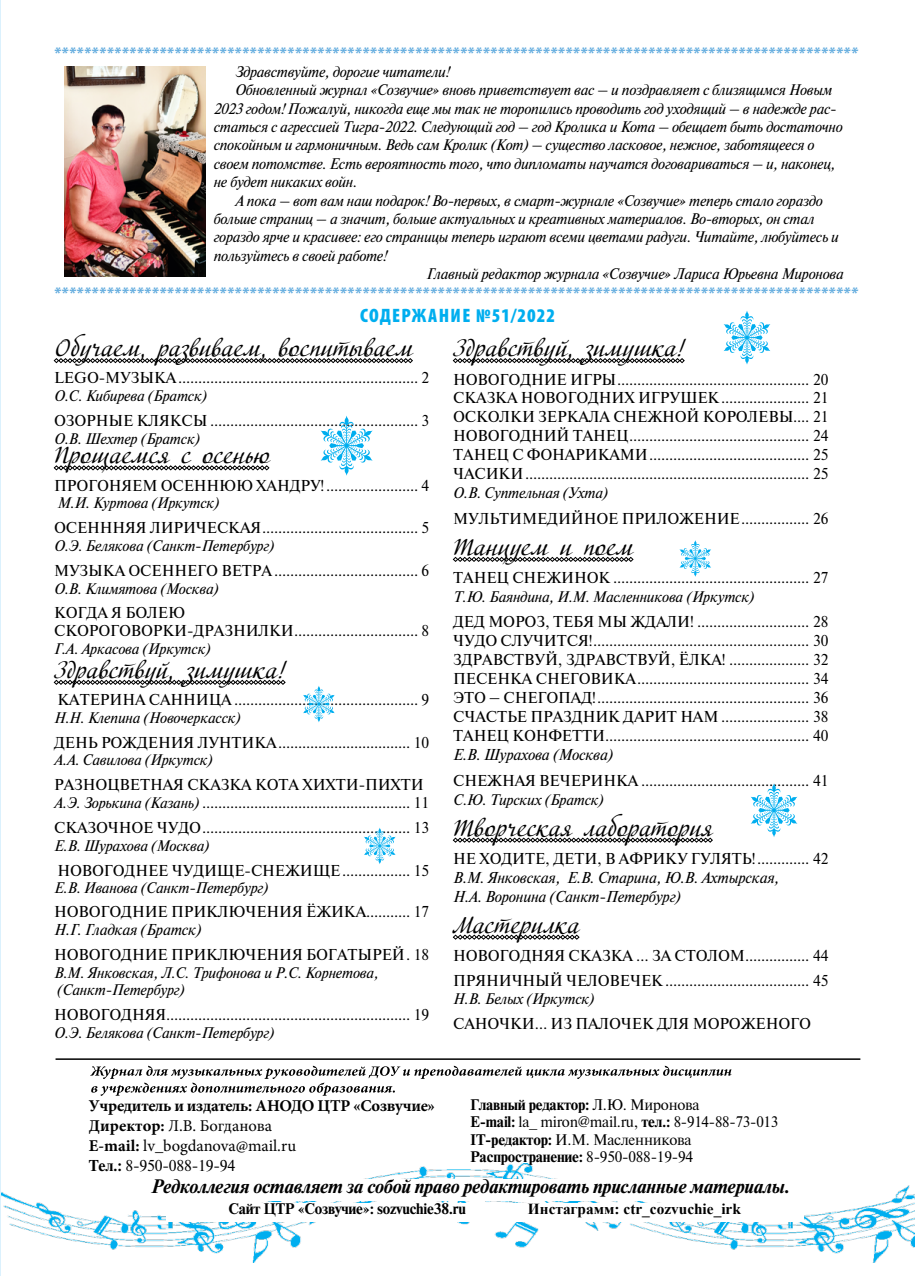
<style>
.page{position:relative;width:915px;height:1276px;background:#fff}
.page>*{position:absolute;margin:0;border:0;box-sizing:border-box;transform-origin:0 0}
.Рубрики_copy{font:24px "Adventure";letter-spacing:.01em;color:#000}
.текст{font:italic 700 19.5px "Newton";letter-spacing:-.015em;color:#000}
.t1{font:900 condensed 19.5px "Myriad Pro";letter-spacing:.06em;color:#00aeef}
.t2{font:16.5px "Minion Pro";letter-spacing:-.005em;color:#000}
.t3{font:700 16.5px "Minion Pro";letter-spacing:-.02em;color:#000}
.Содержание{font:15.75px/18.9px "Newton";letter-spacing:-.005em;color:#000}
.Автор{font:italic 700 15.75px "Myriad Pro";color:#5da9dd}
.Содержание-2{font:italic 15.75px/18.9px "Newton";letter-spacing:-.015em;color:#000}
.текст-2{font:italic 15.3px/18.3px "Newton";letter-spacing:-.02em;color:#000}
.Содержание-3{font:italic 15.3px/17.7px "Newton";letter-spacing:-.015em;color:#000}
.текст-3{font:700 15.3px "Newton";letter-spacing:-.015em;color:#000}
.текст-4{font:15.3px "Newton";letter-spacing:-.015em;color:#000}
.текст-5{font:700 15.3px "Times New Roman";color:#000}
.s1{font-style:italic;font-size:15.3px}
.s2{font-style:italic}
.s3{font-style:normal}
.s4{font-weight:700}
.s5{font-weight:400}
</style>
<div class="page">
<img style="left:1px;top:1163px;width:913px;height:99px">
<hr style="left:56px;top:1058px;width:804px;height:2px;background:#000">
<svg style="left:90px;top:1065px;width:641px;height:31px"></svg>
<div style="left:166px;top:1203px;width:637px;height:19px;background:#fff"></div>
<div style="left:67px;top:1179px;width:806px;height:21px;background:#fff"></div>
<svg style="left:150px;top:1166px;width:638px;height:76px"></svg>
<svg style="left:54px;top:358px;width:359px;height:5px"></svg>
<svg style="left:54px;top:465px;width:215px;height:5px"></svg>
<svg style="left:54px;top:680px;width:231px;height:5px"></svg>
<svg style="left:452px;top:358px;width:232px;height:5px"></svg>
<svg style="left:452px;top:557px;width:181px;height:5px"></svg>
<svg style="left:452px;top:837px;width:260px;height:5px"></svg>
<svg style="left:452px;top:934px;width:127px;height:5px"></svg>
<img style="left:65px;top:66px;width:140px;height:211px">
<hr style="left:0;top:0;width:1px;height:1276px;background:#dbf1fd">
<svg style="left:320px;top:415px;width:52px;height:61px"></svg>
<svg style="left:303px;top:686px;width:31px;height:36px"></svg>
<svg style="left:364px;top:827px;width:31px;height:37px"></svg>
<svg style="left:679px;top:540px;width:32px;height:37px"></svg>
<svg style="left:750px;top:783px;width:47px;height:54px"></svg>
<svg style="left:723px;top:311px;width:47px;height:53px"></svg>
<p class="Автор" style="left:54px;top:43px;width:805px">***********************************************************************************************************</p>
<p class="текст-2" style="left:235px;top:63px;width:216px">Здравствуйте, дорогие читатели!</p>
<p class="текст-2" style="left:214px;top:81px;width:630px;text-indent:21px">Обновленный журнал «Созвучие» вновь приветствует вас – и поздравляет с близящимся Новым 2023 годом! Пожалуй, никогда еще мы так не торопились проводить год уходящий – в надежде рас&shy;статься с агрессией Тигра-2022. Следующий год – год Кролика и Кота – обещает быть достаточно спокойным и гармоничным. Ведь сам Кролик (Кот) – существо ласковое, нежное, заботящееся о своем потомстве. Есть вероятность того, что дипломаты научатся договариваться – и, наконец, не будет никаких войн.</p>
<p class="текст-2" style="left:214px;top:191px;width:626px;text-indent:21px">А пока – вот вам наш подарок! Во-первых, в смарт-журнале «Созвучие» теперь стало гораздо больше страниц – а значит, больше актуальных и креативных материалов. Во-вторых, он стал гораздо ярче и красивее: его страницы теперь играют всеми цветами радуги. Читайте, любуйтесь и пользуйтесь в своей работе!</p>
<p class="текст-2" style="left:426px;top:265px;width:418px">Главный редактор журнала «Созвучие» Лариса Юрьевна Миронова</p>
<p class="Автор" style="left:54px;top:283px;width:805px">***********************************************************************************************************</p>
<p class="t1" style="left:360px;top:303px;width:196px">СОДЕРЖАНИЕ №51/2022</p>
<p class="Рубрики_copy" style="left:54px;top:334px;width:360px">Обучаем, развиваем, воспитываем</p>
<p class="Содержание" style="left:54px;top:368px;width:376px">LEGO-МУЗЫКА............................................................ 2</p>
<p class="Содержание-3" style="left:54px;top:387px;width:155px">О.С. Кибирева (Братск)</p>
<p class="Содержание" style="left:54px;top:410px;width:376px">ОЗОРНЫЕ КЛЯКСЫ .................................................... 3</p>
<p class="Содержание-3" style="left:54px;top:430px;width:148px">О.В. Шехтер (Братск)</p>
<p class="Рубрики_copy" style="left:54px;top:441px;width:217px">Прощаемся с осенью</p>
<p class="Содержание" style="left:54px;top:475px;width:376px">ПРОГОНЯЕМ ОСЕННЮЮ ХАНДРУ!....................... 4</p>
<p class="Содержание-3" style="left:57px;top:494px;width:164px">М.И. Куртова (Иркутск)</p>
<p class="Содержание" style="left:54px;top:518px;width:376px">ОСЕНННЯЯ ЛИРИЧЕСКАЯ....................................... 5</p>
<p class="Содержание-3" style="left:54px;top:537px;width:222px">О.Э. Белякова (Санкт-Петербург)</p>
<p class="Содержание" style="left:54px;top:560px;width:376px">МУЗЫКА ОСЕННЕГО ВЕТРА.................................... 6</p>
<p class="Содержание-3" style="left:54px;top:579px;width:167px">О.В. Климятова (Москва)</p>
<p class="Содержание" style="left:54px;top:604px;width:376px;line-height:17.7px">КОГДА Я БОЛЕЮ<br>СКОРОГОВОРКИ-ДРАЗНИЛКИ............................... 8</p>
<p class="Содержание-3" style="left:54px;top:640px;width:158px">Г.А. Аркасова (Иркутск)</p>
<p class="Рубрики_copy" style="left:54px;top:656px;width:233px">Здравствуй, зимушка!</p>
<p class="Содержание" style="left:57px;top:689px;width:373px">КАТЕРИНА САННИЦА .............................................. 9</p>
<p class="Содержание-3" style="left:54px;top:709px;width:188px">Н.Н. Клепина (Новочеркасск)</p>
<p class="Содержание" style="left:54px;top:732px;width:376px">ДЕНЬ РОЖДЕНИЯ ЛУНТИКА................................. 10</p>
<p class="Содержание-3" style="left:54px;top:751px;width:160px">А.А. Савилова (Иркутск)</p>
<p class="Содержание" style="left:54px;top:775px;width:376px;line-height:17.7px">РАЗНОЦВЕТНАЯ СКАЗКА КОТА ХИХТИ-ПИХТИ<br><span class="s1">А.Э. Зорькина (Казань)</span> .................................................... 11</p>
<p class="Содержание" style="left:54px;top:817px;width:376px">СКАЗОЧНОЕ ЧУДО.................................................... 13</p>
<p class="Содержание-3" style="left:54px;top:836px;width:157px">Е.В. Шурахова (Москва)</p>
<p class="Содержание" style="left:57px;top:860px;width:373px">НОВОГОДНЕЕ ЧУДИЩЕ-СНЕЖИЩЕ................. 15</p>
<p class="Содержание-3" style="left:54px;top:879px;width:216px">Е.В. Иванова (Санкт-Петербург)</p>
<p class="Содержание" style="left:54px;top:902px;width:376px;line-height:17.7px">НОВОГОДНИЕ ПРИКЛЮЧЕНИЯ ЁЖИКА........... 17<br><span class="s2">Н.Г. Гладкая (Братск)</span></p>
<p class="Содержание" style="left:54px;top:944px;width:376px">НОВОГОДНИЕ ПРИКЛЮЧЕНИЯ БОГАТЫРЕЙ. 18</p>
<p class="Содержание-3" style="left:54px;top:963px;width:326px">В.М. Янковская, Л.С. Трифонова и Р.С. Корнетова, (Санкт-Петербург)</p>
<p class="Содержание" style="left:54px;top:1005px;width:376px">НОВОГОДНЯЯ............................................................. 19</p>
<p class="Содержание-3" style="left:54px;top:1024px;width:222px">О.Э. Белякова (Санкт-Петербург)</p>
<p class="Рубрики_copy" style="left:453px;top:334px;width:233px">Здравствуй, зимушка!</p>
<p class="Содержание" style="left:453px;top:369px;width:376px;text-align:justify">НОВОГОДНИЕ ИГРЫ................................................ 20<br>СКАЗКА НОВОГОДНИХ ИГРУШЕК...................... 21<br>ОСКОЛКИ ЗЕРКАЛА СНЕЖНОЙ КОРОЛЕВЫ.... 21<br>НОВОГОДНИЙ ТАНЕЦ............................................. 24<br>ТАНЕЦ С ФОНАРИКАМИ........................................ 25<br>ЧАСИКИ....................................................................... 25</p>
<p class="Содержание-3" style="left:453px;top:484px;width:157px">О.В. Суптельная (Ухта)</p>
<p class="Содержание" style="left:453px;top:509px;width:376px">МУЛЬТИМЕДИЙНОЕ ПРИЛОЖЕНИЕ................. 26</p>
<p class="Рубрики_copy" style="left:453px;top:533px;width:182px">Танцуем и поем</p>
<p class="Содержание" style="left:453px;top:568px;width:376px">ТАНЕЦ СНЕЖИНОК ................................................. 27</p>
<p class="Содержание-3" style="left:453px;top:588px;width:303px">Т.Ю. Баяндина, И.М. Масленникова (Иркутск)</p>
<p class="Содержание" style="left:453px;top:612px;width:376px;text-align:justify">ДЕД МОРОЗ, ТЕБЯ МЫ ЖДАЛИ! ............................ 28<br>ЧУДО СЛУЧИТСЯ!...................................................... 30<br>ЗДРАВСТВУЙ, ЗДРАВСТВУЙ, ЁЛКА! .................... 32<br>ПЕСЕНКА СНЕГОВИКА........................................... 34<br>ЭТО – СНЕГОПАД!..................................................... 36<br>СЧАСТЬE ПРАЗДНИК ДАРИТ НАМ ...................... 38<br>ТАНЕЦ КОНФЕТТИ................................................... 40<br><span class="s2">Е.В. Шурахова (Москва)</span></p>
<p class="Содержание" style="left:453px;top:770px;width:376px">СНЕЖНАЯ ВЕЧЕРИНКА .......................................... 41</p>
<p class="Содержание-3" style="left:453px;top:791px;width:152px">С.Ю. Тирских (Братск)</p>
<p class="Рубрики_copy" style="left:453px;top:813px;width:261px">Творческая лаборатория</p>
<p class="Содержание-2" style="left:453px;top:849px;width:376px"><span class="s3">НЕ ХОДИТЕ, ДЕТИ, В АФРИКУ ГУЛЯТЬ!............. 42<br></span>В.М. Янковская, Е.В. Старина, Ю.В. Ахтырская,<br>Н.А. Воронина (Санкт-Петербург)</p>
<p class="Рубрики_copy" style="left:453px;top:910px;width:128px">Мастерилка</p>
<p class="Содержание" style="left:453px;top:945px;width:376px">НОВОГОДНЯЯ СКАЗКА … ЗА СТОЛОМ................ 44</p>
<p class="Содержание" style="left:453px;top:971px;width:376px">ПРЯНИЧНЫЙ ЧЕЛОВЕЧЕК.................................... 45</p>
<p class="Содержание-3" style="left:453px;top:989px;width:143px">Н.В. Белых (Иркутск)</p>
<p class="Содержание" style="left:453px;top:1013px;width:359px">САНОЧКИ… ИЗ ПАЛОЧЕК ДЛЯ МОРОЖЕНОГО</p>
<p class="t3" style="left:89px;top:1094px;width:347px">Учредитель и издатель: АНОДО ЦТР «Созвучие»</p>
<p class="t2" style="left:89px;top:1114px;width:185px"><span class="s4">Директор:</span> Л.В. Богданова</p>
<p class="t2" style="left:89px;top:1134px;width:209px"><span class="s4">E-mail:</span> lv_bogdanova@mail.ru</p>
<p class="Содержание" style="left:89px;top:1155px;width:148px"><span class="s4">Тел.:</span> 8-950-088-19-94</p>
<p class="текст-3" style="left:470px;top:1095px;width:231px">Главный редактор: <span class="s5">Л.Ю. Миронова</span></p>
<p class="текст-4" style="left:470px;top:1110px;width:309px"><span class="s4">E-mail:</span> la_ miron@mail.ru, <span class="s4">тел.:</span> 8-914-88-73-013</p>
<p class="текст-4" style="left:470px;top:1128px;width:222px"><span class="s4">IT-редактор:</span> И.М. Масленникова</p>
<p class="текст-3" style="left:470px;top:1147px;width:224px">Распространение: <span class="s5">8-950-088-19-94</span></p>
<p class="текст" style="left:151px;top:1174px;width:640px">Редколлегия оставляет за собой право редактировать присланные материалы.</p>
<p class="текст-3" style="left:228px;top:1199px;width:239px">Сайт ЦТР «Созвучие»: sozvuchie38.ru</p>
<p class="текст-5" style="left:527px;top:1198px;width:214px">Инстаграмм: ctr_cozvuchie_irk</p>
</div>
